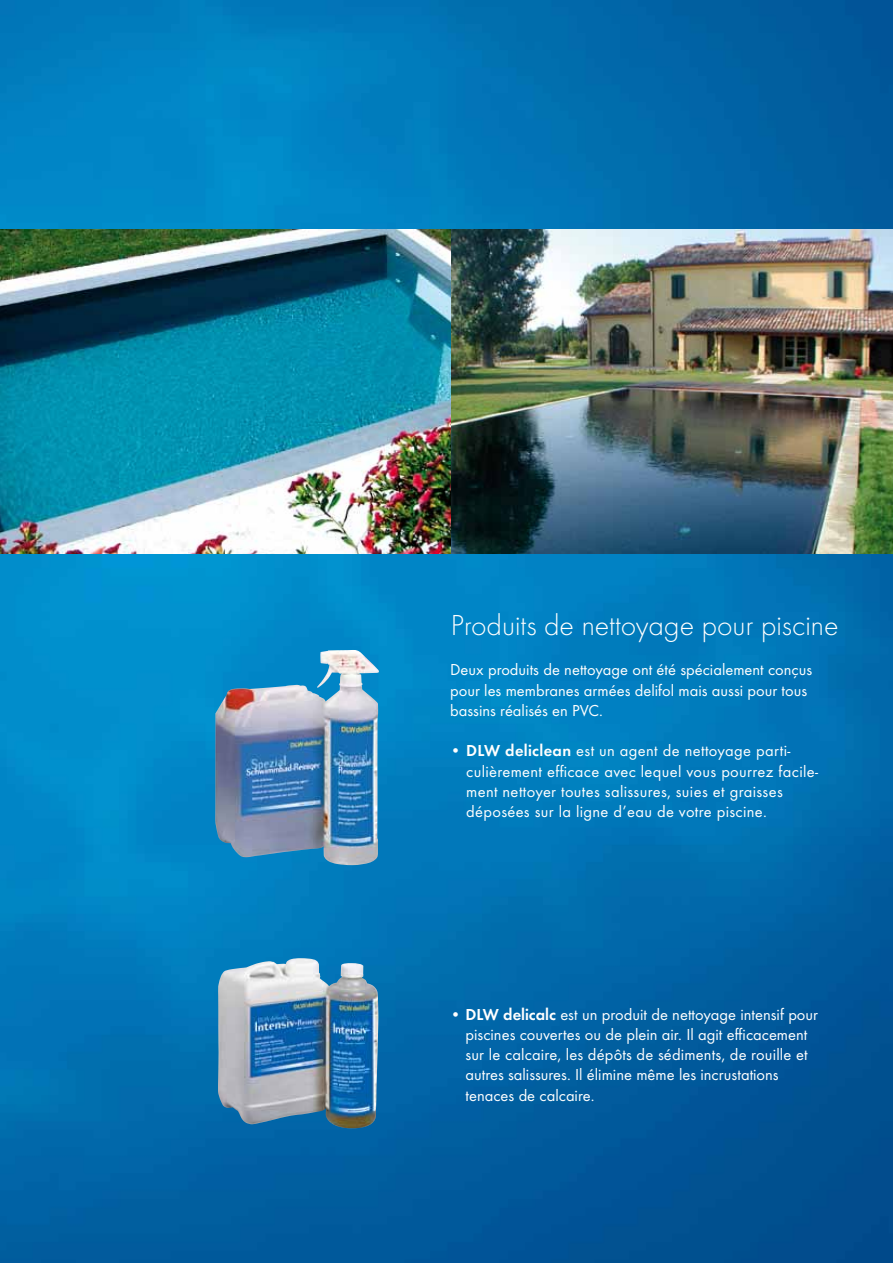
<style>
.page{position:relative;width:893px;height:1263px;background:#fff}
.page>*{position:absolute;margin:0;border:0;box-sizing:border-box;transform-origin:0 0}
.t1{font:300 30px "Function LH";color:#fff}
.t2{font:16.5px/20.2px "Function";color:#fff}
.t3{font:16.5px/20.2px "Function";letter-spacing:.02em;color:#fff}
.s1{font-weight:700}
</style>
<div class="page">
<img style="left:0;top:0;width:893px;height:1263px">
<img style="left:218px;top:958px;width:160px;height:170px">
<img style="left:215px;top:650px;width:164px;height:215px">
<img style="left:0;top:230px;width:893px;height:324px">
<h1 class="t1" style="left:451px;top:609px;width:389px">Produits de nettoyage pour piscine</h1>
<p class="t2" style="left:450px;top:660px;width:364px">Deux produits de nettoyage ont été spécialement conçus pour les membranes armées delifol mais aussi pour tous bassins réalisés en PVC.</p>
<p class="t3" style="left:466px;top:741px;width:353px;text-indent:-16px">• <span class="s1">DLW deliclean</span> est un agent de nettoyage parti&shy;culièrement efficace avec lequel vous pourrez facile&shy;ment nettoyer toutes salissures, suies et graisses déposées sur la ligne d’eau de votre piscine.</p>
<p class="t2" style="left:465px;top:1004px;width:354px;text-indent:-15px">• <span class="s1">DLW delicalc</span> est un produit de nettoyage intensif pour piscines couvertes ou de plein air. Il agit efficacement sur le calcaire, les dépôts de sédiments, de rouille et autres salissures. Il élimine même les incrustations tenaces de calcaire.</p>
</div>
